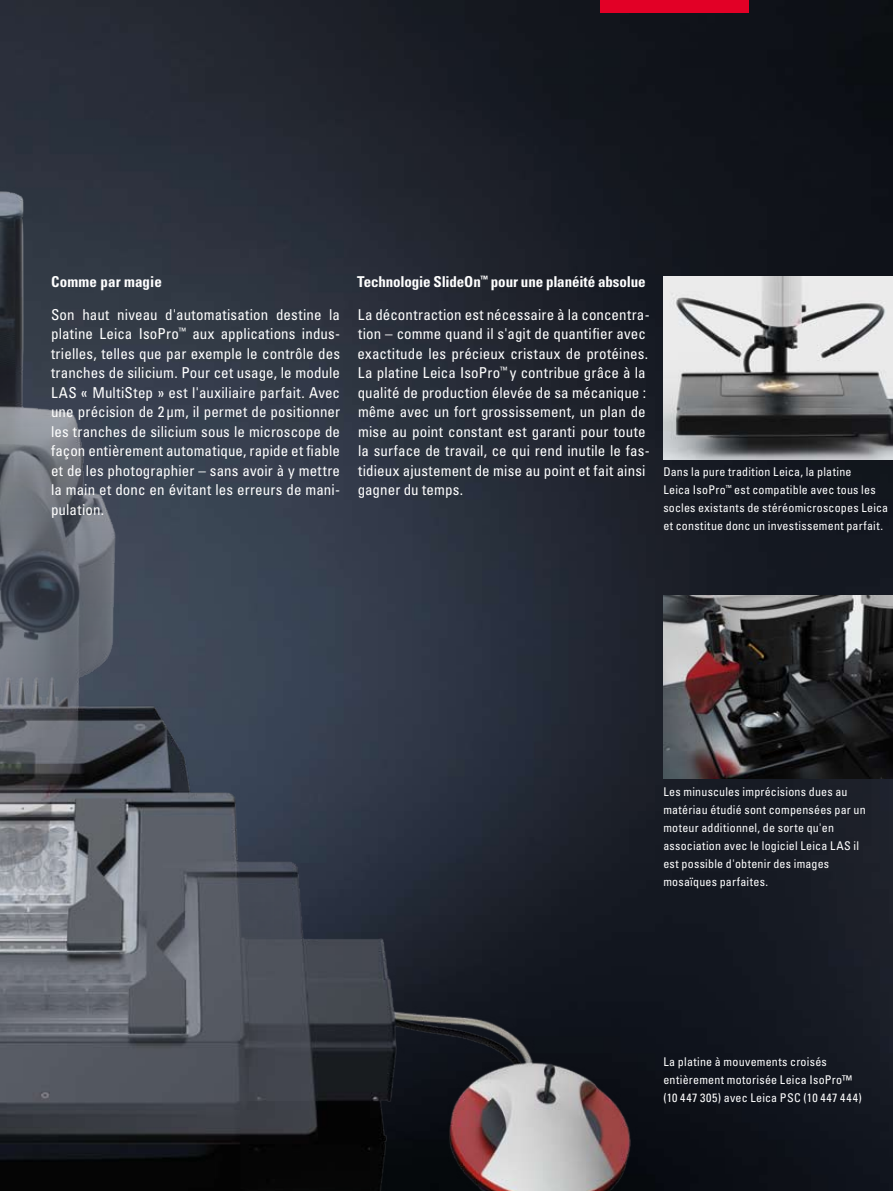
<style>
.page{position:relative;width:893px;height:1191px;background:#fff}
.page>*{position:absolute;margin:0;border:0;box-sizing:border-box;transform-origin:0 0}
.t1{font:condensed 15px/19.5px "Univers LT Std";letter-spacing:.01em;color:#fff}
.t2{font:700 condensed 15px "Univers LT Std";letter-spacing:.01em;color:#fff}
.t3{font:condensed 12px/18px "Univers LT Std";letter-spacing:.02em;color:#fff}
.s1{font-weight:700}
</style>
<div class="page">
<img style="left:0;top:0;width:893px;height:1191px">
<img style="left:0;top:176px;width:649px;height:1015px">
<img style="left:663px;top:276px;width:230px;height:183px">
<img style="left:663px;top:595px;width:230px;height:183px">
<div style="left:600px;top:0;width:148px;height:13px;background:#e20026"></div>
<p class="t2" style="left:51px;top:273px;width:112px">Comme par magie</p>
<p class="t1" style="left:51px;top:304px;width:291px;text-align:justify">Son haut niveau d'automatisation destine la platine Leica IsoPro<sup>™</sup> aux applications indus&shy;trielles, telles que par exemple le contrôle des tranches de silicium. Pour cet usage, le module LAS « MultiStep » est l'auxiliaire parfait. Avec une précision de 2 µm, il permet de positionner les tranches de silicium sous le microscope de façon entièrement automatique, rapide et fiable et de les photographier – sans avoir à y mettre la main et donc en évitant les erreurs de mani&shy;pulation.</p>
<p class="t1" style="left:357px;top:266px;width:294px;line-height:32.2px"><span class="s1">Technologie SlideOn</span><sup>™</sup> <span class="s1">pour une planéité absolue<br></span>La décontraction est nécessaire à la concentra-</p>
<p class="t1" style="left:358px;top:324px;width:294px">tion – comme quand il s'agit de quantifier avec exactitude les précieux cristaux de protéines.<br>La platine Leica IsoPro<sup>™</sup> y contribue grâce à la qualité de production élevée de sa mécanique : même avec un fort grossissement, un plan de mise au point constant est garanti pour toute la surface de travail, ce qui rend inutile le fas&shy;tidieux ajustement de mise au point et fait ainsi gagner du temps.</p>
<p class="t3" style="left:663px;top:462px;width:226px">Dans la pure tradition Leica, la platine<br>Leica IsoPro<sup>™</sup> est compatible avec tous les socles existants de stéréomicroscopes Leica et constitue donc un investissement parfait.</p>
<p class="t3" style="left:663px;top:782px;width:204px">Les minuscules imprécisions dues au matériau étudié sont compensées par un moteur additionnel, de sorte qu'en association avec le logiciel Leica LAS il est possible d'obtenir des images mosaïques parfaites.</p>
<p class="t3" style="left:663px;top:1052px;width:200px">La platine à mouvements croisés entièrement motorisée Leica IsoPro™ (10 447 305) avec Leica PSC (10 447 444)</p>
</div>
